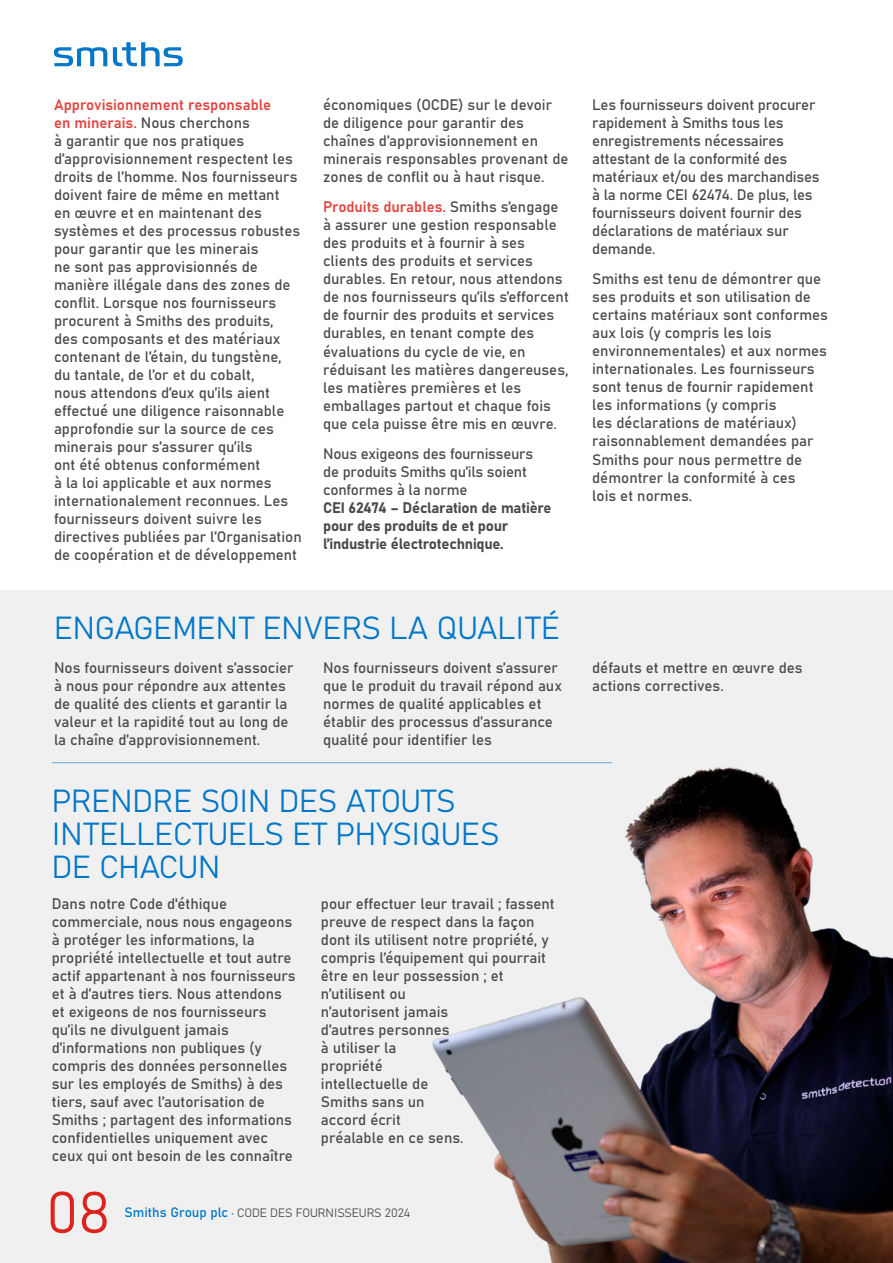
<style>
.page{position:relative;width:893px;height:1263px;background:#fff}
.page>*{position:absolute;margin:0;border:0;box-sizing:border-box;transform-origin:0 0}
.t1{font:57.45px "Bahnschrift";color:#dc241f}
.t2{font:31.5px/33px "Bahnschrift";color:#0077c8}
.t3{font:15px/18px "Bahnschrift";color:#4a4a49}
.t4{font:12px "Bahnschrift";letter-spacing:-.01em;color:#4a4a49}
.s1{color:#e14541}
.s2{font-size:13.5px;color:#0077c8}
.s3{color:#0077c8}
</style>
<div class="page">
<div style="left:0;top:590px;width:893px;height:673px;background:#f0f0f0"></div>
<svg style="left:54px;top:47px;width:53px;height:19px"></svg>
<svg style="left:113px;top:42px;width:70px;height:24px"></svg>
<hr style="left:52px;top:762px;width:560px;height:1px;background:#0077c8">
<img style="left:433px;top:767px;width:460px;height:496px">
<p class="t3" style="left:54px;top:94px;width:249px"><span class="s1">Approvisionnement responsable<br>en minerais.</span> Nous cherchons<br>à garantir que nos pratiques d’approvisionnement respectent les droits de l’homme. Nos fournisseurs doivent faire de même en mettant<br>en œuvre et en maintenant des systèmes et des processus robustes pour garantir que les minerais<br>ne sont pas approvisionnés de manière illégale dans des zones de conflit. Lorsque nos fournisseurs procurent à Smiths des produits,<br>des composants et des matériaux contenant de l’étain, du tungstène,<br>du tantale, de l’or et du cobalt,<br>nous attendons d’eux qu’ils aient effectué une diligence raisonnable approfondie sur la source de ces minerais pour s’assurer qu’ils<br>ont été obtenus conformément<br>à la loi applicable et aux normes internationalement reconnues. Les fournisseurs doivent suivre les directives publiées par l’Organisation de coopération et de développement</p>
<p class="t3" style="left:323px;top:94px;width:247px">économiques (OCDE) sur le devoir de diligence pour garantir des chaînes d’approvisionnement en minerais responsables provenant de zones de conflit ou à haut risque.</p>
<p class="t3" style="left:323px;top:197px;width:247px"><span class="s1">Produits durables.</span> Smiths s’engage à assurer une gestion responsable des produits et à fournir à ses clients des produits et services durables. En retour, nous attendons de nos fournisseurs qu’ils s’efforcent de fournir des produits et services durables, en tenant compte des évaluations du cycle de vie, en réduisant les matières dangereuses, les matières premières et les emballages partout et chaque fois que cela puisse être mis en œuvre.</p>
<p class="t3" style="left:323px;top:444px;width:230px">Nous exigeons des fournisseurs de produits Smiths qu’ils soient conformes à la norme<br>CEI 62474 – Déclaration de matière pour des produits de et pour l’industrie électrotechnique.</p>
<h2 class="t2" style="left:54px;top:610px;width:508px">ENGAGEMENT ENVERS LA QUALITÉ</h2>
<p class="t3" style="left:592px;top:94px;width:229px">Les fournisseurs doivent procurer rapidement à Smiths tous les enregistrements nécessaires attestant de la conformité des matériaux et/ou des marchandises à la norme CEI 62474. De plus, les fournisseurs doivent fournir des déclarations de matériaux sur demande.</p>
<p class="t3" style="left:592px;top:269px;width:237px">Smiths est tenu de démontrer que ses produits et son utilisation de certains matériaux sont conformes aux lois (y compris les lois environnementales) et aux normes internationales. Les fournisseurs sont tenus de fournir rapidement les informations (y compris<br>les déclarations de matériaux) raisonnablement demandées par<br>Smiths pour nous permettre de démontrer la conformité à ces<br>lois et normes.</p>
<p class="t3" style="left:54px;top:658px;width:241px">Nos fournisseurs doivent s’associer à nous pour répondre aux attentes de qualité des clients et garantir la valeur et la rapidité tout au long de la chaîne d’approvisionnement.</p>
<p class="t3" style="left:323px;top:658px;width:240px">Nos fournisseurs doivent s’assurer que le produit du travail répond aux normes de qualité applicables et établir des processus d’assurance qualité pour identifier les</p>
<p class="t3" style="left:592px;top:658px;width:212px">défauts et mettre en œuvre des actions correctives.</p>
<h2 class="t2" style="left:52px;top:782px;width:449px">PRENDRE SOIN DES ATOUTS<br>INTELLECTUELS ET PHYSIQUES<br>DE CHACUN</h2>
<p class="t3" style="left:52px;top:893px;width:245px">Dans notre Code d'éthique commerciale, nous nous engageons à protéger les informations, la propriété intellectuelle et tout autre actif appartenant à nos fournisseurs et à d’autres tiers. Nous attendons et exigeons de nos fournisseurs qu’ils ne divulguent jamais d’informations non publiques (y compris des données personnelles sur les employés de Smiths) à des tiers, sauf avec l’autorisation de Smiths ; partagent des informations confidentielles uniquement avec ceux qui ont besoin de les connaître</p>
<p class="t3" style="left:321px;top:893px;width:235px">pour effectuer leur travail ; fassent preuve de respect dans la façon dont ils utilisent notre propriété, y compris l’équipement qui pourrait être en leur possession ; et n’utilisent ou<br>n’autorisent jamais<br>d’autres personnes<br>à utiliser la<br>propriété<br>intellectuelle de<br>Smiths sans un<br>accord écrit<br>préalable en ce sens.</p>
<h1 class="t1" style="left:46px;top:1169px;width:66px">08</h1>
<p class="t4" style="left:124px;top:1203px;width:287px"><span class="s2">Smiths Group plc</span> <span class="s3">·</span> CODE DES FOURNISSEURS 2024</p>
</div>
